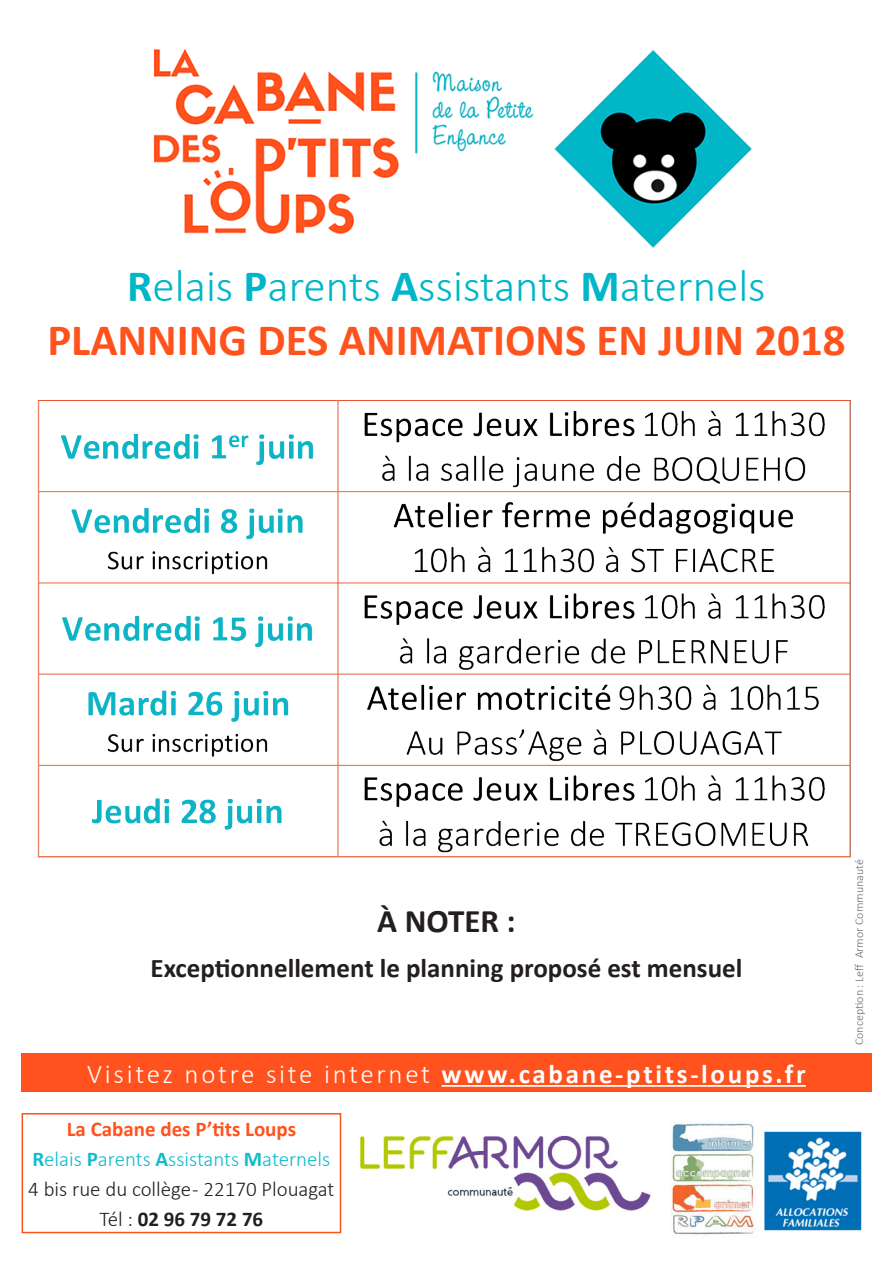
<style>
.page{position:relative;width:893px;height:1263px;background:#fff}
.page>*{position:absolute;margin:0;border:0;box-sizing:border-box;transform-origin:0 0}
.t1{font:300 45px "Calibri";color:#01b6c8}
.t2{font:700 45px "Calibri";color:#ff531e}
.t3{font:700 33px "Calibri";color:#231f20}
.t4{font:700 27px "Calibri";letter-spacing:.1em;color:#fff}
.t5{font:700 27px "Calibri";color:#231f20}
.t6{font:300 21px "Calibri";color:#0fbccc}
.t7{font:300 21px "Calibri";color:#231f20}
.t8{font:700 21px "Calibri";color:#ff521e}
.t9{font:700 21px "Calibri";color:#231f20}
.t10{font:300 12px "Calibri";color:#6c6d70}
.s1{font-weight:700}
.s2{font-weight:300}
</style>
<div class="page">
<img style="left:153px;top:50px;width:599px;height:198px">
<img style="left:670px;top:1121px;width:192px;height:114px">
<img style="left:359px;top:1135px;width:292px;height:76px">
<div style="left:21px;top:1053px;width:851px;height:39px;background:#ff521e"></div>
<hr style="left:442px;top:1085px;width:364px;height:2px;background:#fff">
<div style="left:22px;top:1113px;width:319px;height:120px;border:2px solid #ff531e"></div>
<img style="left:37px;top:400px;width:814px;height:458px">
<p class="t1" style="left:127px;top:258px;width:640px"><span class="s1">R</span>elais <span class="s1">P</span>arents <span class="s1">A</span>ssistants <span class="s1">M</span>aternels</p>
<p class="t2" style="left:47px;top:308px;width:800px">PLANNING DES ANIMATIONS EN JUIN 2018</p>
<p class="t3" style="left:377px;top:898px;width:140px">À NOTER :</p>
<p class="t5" style="left:151px;top:949px;width:593px">Exceptionnellement le planning proposé est mensuel</p>
<p class="t4" style="left:87px;top:1055px;width:720px"><span class="s2">Visitez notre site internet</span> www.cabane-ptits-loups.fr</p>
<p class="t8" style="left:67px;top:1114px;width:231px">La Cabane des P’tits Loups</p>
<p class="t6" style="left:32px;top:1146px;width:299px"><span class="s1">R</span>elais <span class="s1">P</span>arents <span class="s1">A</span>ssistants <span class="s1">M</span>aternels</p>
<p class="t7" style="left:28px;top:1176px;width:308px">4 bis rue du collège - 22170 Plouagat</p>
<p class="t9" style="left:100px;top:1204px;width:165px"><span class="s2">Tél :</span> 02 96 79 72 76</p>
<p class="t10" style="left:852px;top:1045px;width:188px;rotate:-90deg">Conception : Leff Armor Communauté</p>
</div>
